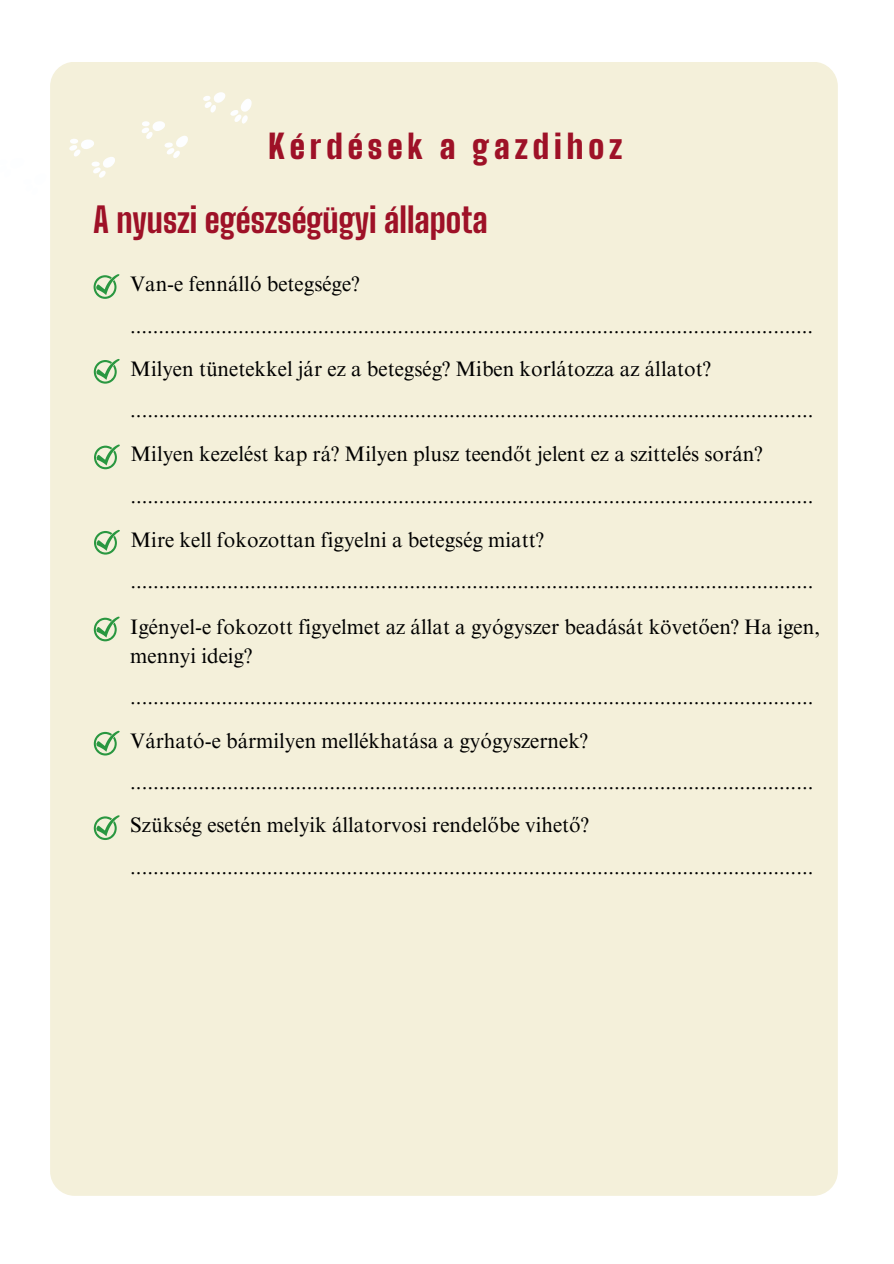
<style>
.page{position:relative;width:894px;height:1264px;background:#fff}
.page>*{position:absolute;margin:0;border:0;box-sizing:border-box;transform-origin:0 0}
.t1{font:800 34.5px "Big Shoulders Display";color:#9e1127}
.t2{font:900 33px "Big Shoulders Display";letter-spacing:.15em;color:#9e1127}
.t3{font:21px/29.2px "Times NRMT Pro";color:#000}
</style>
<div class="page">
<div style="left:50px;top:62px;width:787px;height:1133px;background:#f4f0da;border-radius:24px"></div>
<svg style="left:94px;top:359px;width:26px;height:24px"></svg>
<svg style="left:94px;top:274px;width:25px;height:25px"></svg>
<svg style="left:94px;top:444px;width:26px;height:25px"></svg>
<svg style="left:94px;top:530px;width:26px;height:24px"></svg>
<svg style="left:94px;top:616px;width:26px;height:25px"></svg>
<svg style="left:94px;top:730px;width:26px;height:25px"></svg>
<svg style="left:94px;top:815px;width:26px;height:25px"></svg>
<svg style="left:203px;top:92px;width:49px;height:32px"></svg>
<svg style="left:141px;top:121px;width:47px;height:37px"></svg>
<svg style="left:69px;top:139px;width:46px;height:39px"></svg>
<p class="t2" style="left:268px;top:126px;width:355px">Kérdések a gazdihoz</p>
<p class="t1" style="left:93px;top:198px;width:395px">A nyuszi egészségügyi állapota</p>
<p class="t3" style="left:130px;top:272px;width:231px">Van-e fennálló betegsége?</p>
<p class="t3" style="left:130px;top:313px;width:684px">........................................................................................................................</p>
<p class="t3" style="left:130px;top:356px;width:582px">Milyen tünetekkel jár ez a betegség? Miben korlátozza az állatot?</p>
<p class="t3" style="left:130px;top:398px;width:684px">........................................................................................................................</p>
<p class="t3" style="left:130px;top:442px;width:633px">Milyen kezelést kap rá? Milyen plusz teendőt jelent ez a szittelés során?</p>
<p class="t3" style="left:130px;top:484px;width:684px">........................................................................................................................</p>
<h1 class="t3" style="left:130px;top:527px;width:415px">Mire kell fokozottan figyelni a betegség miatt?</h1>
<p class="t3" style="left:130px;top:569px;width:684px">........................................................................................................................</p>
<p class="t3" style="left:130px;top:614px;width:691px">Igényel-e fokozott figyelmet az állat a gyógyszer beadását követően? Ha igen, mennyi ideig?</p>
<p class="t3" style="left:130px;top:685px;width:684px">........................................................................................................................</p>
<p class="t3" style="left:130px;top:728px;width:459px">Várható-e bármilyen mellékhatása a gyógyszernek?</p>
<p class="t3" style="left:130px;top:770px;width:684px">........................................................................................................................</p>
<p class="t3" style="left:130px;top:813px;width:460px">Szükség esetén melyik állatorvosi rendelőbe vihető?</p>
<p class="t3" style="left:130px;top:854px;width:684px">........................................................................................................................</p>
</div>
